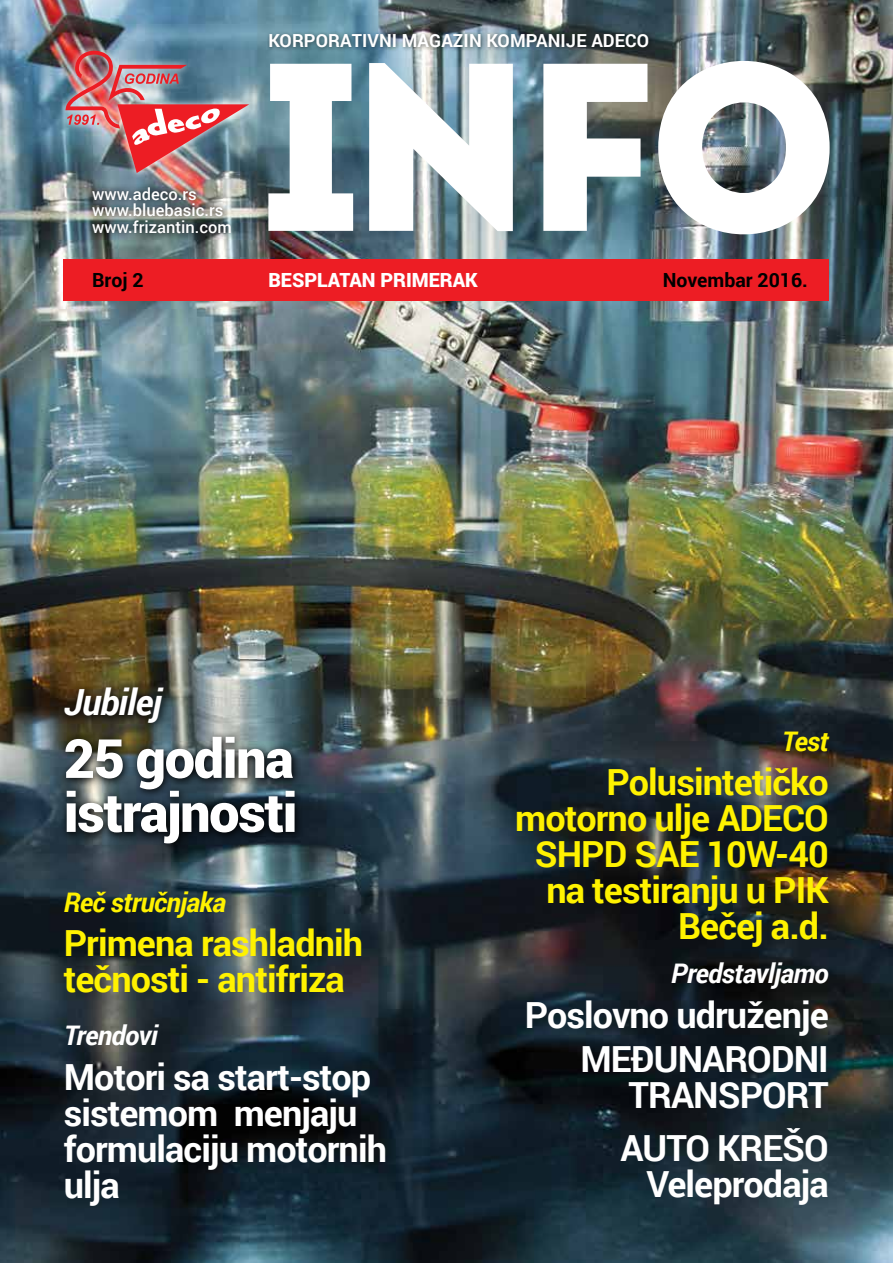
<style>
.page{position:relative;width:893px;height:1263px;background:#fff}
.page>*{position:absolute;margin:0;border:0;box-sizing:border-box;transform-origin:0 0}
.t1{font:900 54px/54px "Roboto";letter-spacing:-.025em;color:#fff}
.t2{font:700 36px/36px "Roboto";letter-spacing:-.025em;color:#fff}
.t3{font:700 36px/36px "Roboto";letter-spacing:-.025em;color:#fff200;text-align:right}
.t4{font:italic 700 36px "Roboto";letter-spacing:-.025em;color:#fff}
.t5{font:italic 700 27px "Roboto";letter-spacing:-.025em;color:#fff}
.t6{font:italic 700 27px "Roboto";letter-spacing:-.025em;color:#fff200}
.t7{font:700 19.5px "Roboto";color:#000}
.t8{font:900 19.5px "Roboto";color:#fff}
.t9{font:700 18px "Roboto";letter-spacing:.005em;color:#fff}
.t10{font:500 16.5px/16.5px "Roboto";color:#fff}
</style>
<div class="page">
<img style="left:0;top:0;width:893px;height:1263px">
<img style="left:268px;top:32px;width:562px;height:231px">
<div style="left:64px;top:259px;width:765px;height:42px;background:#ed1d24"></div>
<img style="left:85px;top:180px;width:154px;height:62px">
<div style="left:267px;top:31px;width:387px;height:21px;background:#000;opacity:.55"></div>
<img style="left:58px;top:43px;width:197px;height:137px">
<img style="left:65px;top:50px;width:184px;height:123px">
<img style="left:58px;top:681px;width:246px;height:172px">
<p class="t9" style="left:268px;top:27px;width:382px">KORPORATIVNI MAGAZIN KOMPANIJE ADECO</p>
<p class="t10" style="left:92px;top:185px;width:141px">www.adeco.rs www.bluebasic.rs www.frizantin.com</p>
<p class="t7" style="left:92px;top:266px;width:53px">Broj 2</p>
<p class="t8" style="left:268px;top:266px;width:211px">BESPLATAN PRIMERAK</p>
<p class="t7" style="left:663px;top:266px;width:147px">Novembar 2016.</p>
<p class="t4" style="left:64px;top:677px;width:99px">Jubilej</p>
<h1 class="t1" style="left:64px;top:729px;width:235px">25 godina istrajnosti</h1>
<p class="t6" style="left:782px;top:722px;width:49px">Test</p>
<p class="t3" style="left:515px;top:763px;width:315px">Polusintetičko motorno ulje ADECO<br>SHPD SAE 10W-40 na testiranju u PIK<br>Bečej a.d.</p>
<p class="t5" style="left:671px;top:955px;width:159px">Predstavljamo</p>
<p class="t2" style="left:525px;top:991px;width:305px;line-height:44.5px;text-align:right">Poslovno udruženje<br>MEĐUNARODNI</p>
<p class="t2" style="left:620px;top:1068px;width:210px;line-height:52.9px">TRANSPORT<br>AUTO KREŠO</p>
<p class="t2" style="left:646px;top:1165px;width:184px">Veleprodaja</p>
<p class="t6" style="left:64px;top:883px;width:164px">Reč stručnjaka</p>
<p class="t3" style="left:64px;top:924px;width:301px;text-align:left">Primena rashladnih tečnosti - antifriza</p>
<p class="t5" style="left:64px;top:1016px;width:96px">Trendovi</p>
<p class="t2" style="left:64px;top:1057px;width:325px">Motori sa start-stop sistemom menjaju formulaciju motornih ulja</p>
</div>
